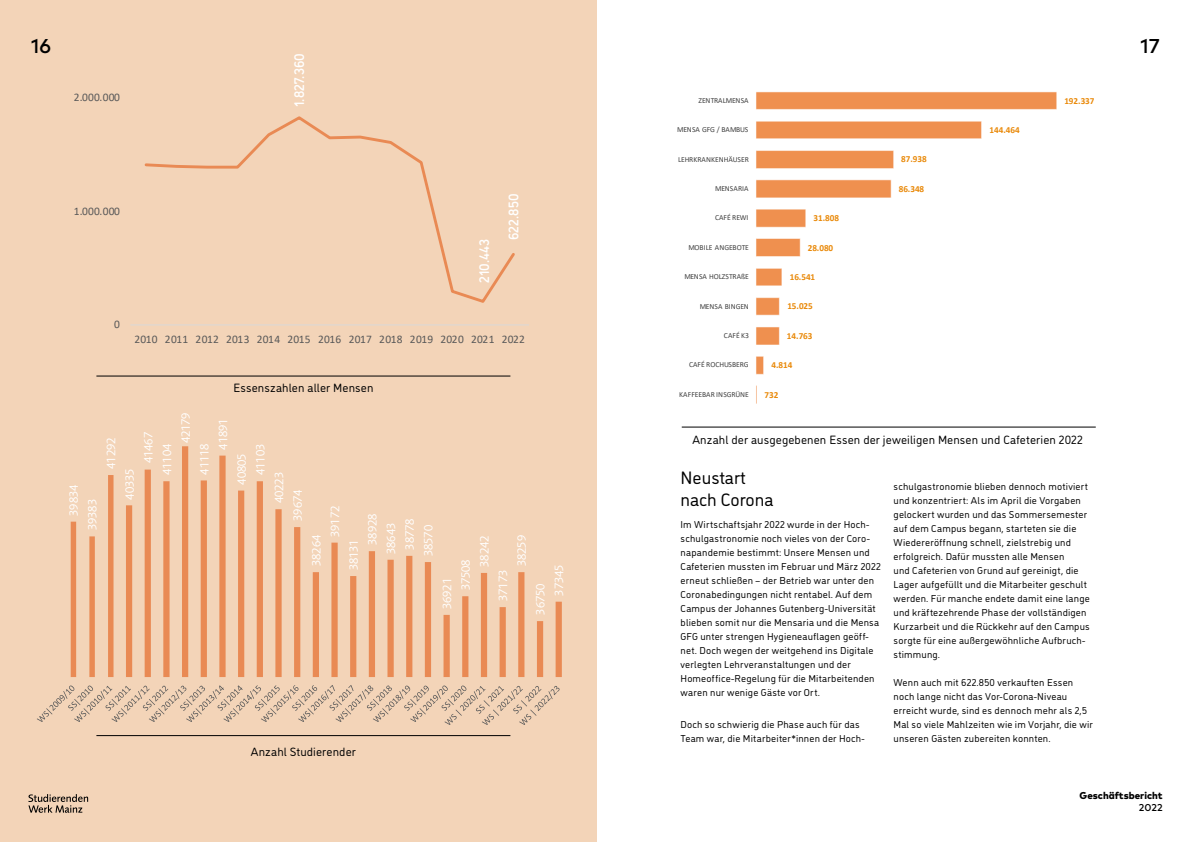
<style>
.page{position:relative;width:1191px;height:842px;background:#fff}
.page>*{position:absolute;margin:0;border:0;box-sizing:border-box;transform-origin:0 0}
.t1{font:500 20px "Mark W05";color:#000}
.t2{font:18px/21.6px "DI Nosaur";color:#000}
.t3{font:500 14px/29.5px "DI Nosaur";letter-spacing:.01em;color:#fff}
.t4{font:12.4px/18.7px "Foundry Sans Normal";color:#fff}
.t5{font:12px "DI Nosaur";letter-spacing:.01em;color:#000}
.t6{font:11.6px "Calibri";letter-spacing:.025em;color:#595959}
.t7{font:10px/14px "DI Nosaur";letter-spacing:.02em;color:#000}
.t8{font:800 9.9px "Mark W05";color:#000}
.t9{font:500 9.9px "Mark W05";color:#000}
.t10{font:700 9.3px "Calibri";letter-spacing:-.005em;color:#e98909}
.t11{font:7.7px "Calibri";letter-spacing:-.005em;color:#404040}
</style>
<div class="page">
<div style="left:0;top:0;width:597px;height:842px;background:#f3d4b8"></div>
<svg style="left:28px;top:794px;width:60px;height:19px"></svg>
<hr style="left:96px;top:735px;width:414px;height:1px;background:#000">
<hr style="left:96px;top:376px;width:414px;height:1px;background:#000">
<hr style="left:130px;top:324px;width:399px;height:1px;background:#d9d9d9">
<svg style="left:144px;top:116px;width:371px;height:187px"></svg>
<svg style="left:71px;top:446px;width:491px;height:231px"></svg>
<svg style="left:37px;top:685px;width:523px;height:40px"></svg>
<hr style="left:682px;top:427px;width:413px;height:1px;background:#000">
<svg style="left:756px;top:92px;width:301px;height:312px"></svg>
<svg style="left:914px;top:241px;width:140px;height:137px"></svg>
<h1 class="t1" style="left:31px;top:31px;width:21px">16</h1>
<h1 class="t1" style="left:1140px;top:31px;width:21px">17</h1>
<h3 class="t3" style="left:283px;top:107px;width:55px;rotate:-90deg">1.827.360</h3>
<p class="t6" style="left:74px;top:89px;width:48px">2.000.000</p>
<p class="t10" style="left:1064px;top:94px;width:32px">192.337</p>
<p class="t11" style="left:698px;top:95px;width:52px">ZENTRALMENSA</p>
<p class="t6" style="left:74px;top:203px;width:48px">1.000.000</p>
<p class="t6" style="left:114px;top:316px;width:7px">0</p>
<h3 class="t3" style="left:468px;top:240px;width:48px;text-indent:-43px;rotate:-90deg">210.443<br>622.850</h3>
<p class="t6" style="left:134px;top:331px;width:392px">2010 2011 2012 2013 2014 2015 2016 2017 2018 2019 2020 2021 2022</p>
<p class="t4" style="left:64px;top:530px;width:47px;text-indent:14px;rotate:-90deg">39834<br>39383</p>
<p class="t4" style="left:102px;top:500px;width:63px;text-indent:31px;rotate:-90deg">41292<br>40335</p>
<p class="t4" style="left:139px;top:463px;width:33px;rotate:-90deg">41467</p>
<p class="t4" style="left:157px;top:475px;width:33px;rotate:-90deg">41104</p>
<p class="t4" style="left:176px;top:443px;width:33px;rotate:-90deg">42179</p>
<p class="t5" style="left:233px;top:379px;width:142px">Essenszahlen aller Mensen</p>
<p class="t4" style="left:195px;top:474px;width:33px;rotate:-90deg">41118</p>
<p class="t4" style="left:213px;top:450px;width:33px;rotate:-90deg">41891</p>
<p class="t4" style="left:232px;top:484px;width:33px;rotate:-90deg">40805</p>
<p class="t4" style="left:251px;top:475px;width:33px;rotate:-90deg">41103</p>
<p class="t4" style="left:269px;top:503px;width:33px;rotate:-90deg">40223</p>
<p class="t4" style="left:288px;top:521px;width:33px;rotate:-90deg">39674</p>
<p class="t4" style="left:307px;top:566px;width:33px;rotate:-90deg">38264</p>
<p class="t4" style="left:325px;top:537px;width:33px;rotate:-90deg">39172</p>
<p class="t4" style="left:344px;top:570px;width:33px;rotate:-90deg">38131</p>
<p class="t4" style="left:363px;top:545px;width:33px;rotate:-90deg">38928</p>
<p class="t4" style="left:381px;top:554px;width:33px;rotate:-90deg">38643</p>
<p class="t4" style="left:400px;top:550px;width:33px;rotate:-90deg">38778</p>
<p class="t4" style="left:419px;top:556px;width:33px;rotate:-90deg">38570</p>
<p class="t4" style="left:437px;top:609px;width:33px;rotate:-90deg">36921</p>
<p class="t4" style="left:456px;top:590px;width:33px;rotate:-90deg">37508</p>
<p class="t4" style="left:475px;top:567px;width:33px;rotate:-90deg">38242</p>
<p class="t4" style="left:493px;top:601px;width:33px;rotate:-90deg">37173</p>
<p class="t4" style="left:512px;top:566px;width:33px;rotate:-90deg">38259</p>
<p class="t4" style="left:531px;top:615px;width:33px;rotate:-90deg">36750</p>
<p class="t4" style="left:549px;top:596px;width:33px;rotate:-90deg">37345</p>
<p class="t5" style="left:251px;top:743px;width:107px">Anzahl Studierender</p>
<p class="t11" style="left:677px;top:124px;width:73px">MENSA GFG / BAMBUS</p>
<p class="t10" style="left:989px;top:123px;width:32px">144.464</p>
<p class="t11" style="left:678px;top:154px;width:72px">LEHRKRANKENHÄUSER</p>
<p class="t10" style="left:901px;top:153px;width:27px">87.938</p>
<p class="t11" style="left:715px;top:183px;width:35px">MENSARIA</p>
<p class="t10" style="left:898px;top:182px;width:27px">86.348</p>
<p class="t11" style="left:715px;top:212px;width:35px">CAFÉ REWI</p>
<p class="t10" style="left:813px;top:212px;width:27px">31.808</p>
<p class="t11" style="left:688px;top:242px;width:62px">MOBILE ANGEBOTE</p>
<p class="t10" style="left:807px;top:241px;width:27px">28.080</p>
<p class="t11" style="left:684px;top:271px;width:66px">MENSA HOLZSTRAßE</p>
<p class="t10" style="left:789px;top:270px;width:27px">16.541</p>
<p class="t11" style="left:700px;top:301px;width:51px">MENSA BINGEN</p>
<p class="t10" style="left:787px;top:300px;width:27px">15.025</p>
<p class="t11" style="left:724px;top:330px;width:27px">CAFÉ K3</p>
<p class="t10" style="left:787px;top:329px;width:27px">14.763</p>
<p class="t11" style="left:689px;top:359px;width:61px">CAFÉ ROCHUSBERG</p>
<p class="t10" style="left:771px;top:359px;width:22px">4.814</p>
<p class="t11" style="left:679px;top:389px;width:71px">KAFFEEBAR INSGRÜNE</p>
<p class="t10" style="left:764px;top:388px;width:15px">732</p>
<p class="t5" style="left:692px;top:431px;width:392px">Anzahl der ausgegebenen Essen der jeweiligen Mensen und Cafeterien 2022</p>
<h2 class="t2" style="left:680px;top:466px;width:94px">Neustart nach Corona</h2>
<p class="t7" style="left:680px;top:517px;width:202px">Im Wirtschaftsjahr 2022 wurde in der Hoch&shy;schulgastronomie noch vieles von der Coro&shy;napandemie bestimmt: Unsere Mensen und Cafeterien mussten im Februar und März 2022 erneut schließen – der Betrieb war unter den Coronabedingungen nicht rentabel. Auf dem Campus der Johannes Gutenberg-Universität blieben somit nur die Mensaria und die Mensa GFG unter strengen Hygieneauflagen geöff&shy;net. Doch wegen der weitgehend ins Digitale verlegten Lehrveranstaltungen und der Homeoffice-Regelung für die Mitarbeitenden waren nur wenige Gäste vor Ort.</p>
<p class="t7" style="left:680px;top:717px;width:186px">Doch so schwierig die Phase auch für das<br>Team war, die Mitarbeiter*innen der Hoch-</p>
<p class="t7" style="left:893px;top:479px;width:198px">schulgastronomie blieben dennoch motiviert und konzentriert: Als im April die Vorgaben gelockert wurden und das Sommersemester auf dem Campus begann, starteten sie die Wiedereröffnung schnell, zielstrebig und erfolgreich. Dafür mussten alle Mensen<br>und Cafeterien von Grund auf gereinigt, die Lager aufgefüllt und die Mitarbeiter geschult werden. Für manche endete damit eine lange und kräftezehrende Phase der vollständigen Kurzarbeit und die Rückkehr auf den Campus sorgte für eine außergewöhnliche Aufbruch&shy;stimmung.</p>
<p class="t7" style="left:893px;top:675px;width:201px">Wenn auch mit 622.850 verkauften Essen noch lange nicht das Vor-Corona-Niveau erreicht wurde, sind es dennoch mehr als 2,5<br>Mal so viele Mahlzeiten wie im Vorjahr, die wir unseren Gästen zubereiten konnten.</p>
<p class="t8" style="left:1079px;top:788px;width:84px">Geschäftsbericht</p>
<p class="t9" style="left:1139px;top:800px;width:25px">2022</p>
</div>
